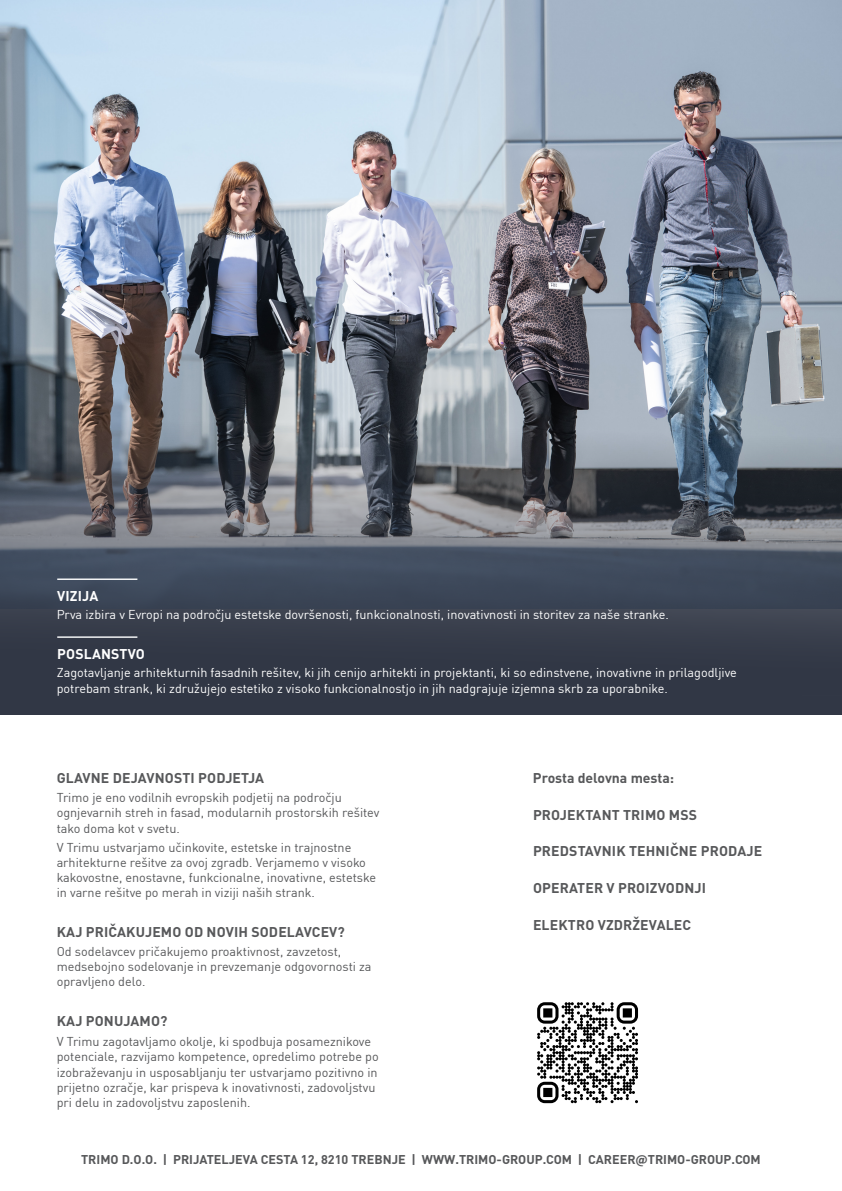
<style>
.page{position:relative;width:842px;height:1191px;background:#fff}
.page>*{position:absolute;margin:0;border:0;box-sizing:border-box;transform-origin:0 0}
.t1{font:700 14px "DIN Pro";letter-spacing:.01em;color:#57585a}
.t2{font:700 14px "DIN Pro";letter-spacing:.01em;color:#fff}
.t3{font:12.6px/15.1px "DIN Pro";color:#57585a}
.t4{font:12.6px/16.8px "DIN Pro";color:#fff}
.t5{font:700 12.6px "DIN Pro";color:#57585a}
</style>
<div class="page">
<div style="left:0;top:1px;width:842px;height:713px;background:#313745"></div>
<img style="left:0;top:0;width:842px;height:638px">
<hr style="left:57px;top:578px;width:80px;height:2px;background:#fff">
<hr style="left:57px;top:636px;width:80px;height:2px;background:#fff">
<svg style="left:537px;top:1002px;width:101px;height:21px"></svg>
<p class="t2" style="left:57px;top:586px;width:42px">VIZIJA</p>
<p class="t4" style="left:57px;top:605px;width:614px">Prva izbira v Evropi na področju estetske dovršenosti, funkcionalnosti, inovativnosti in storitev za naše stranke.</p>
<p class="t2" style="left:57px;top:644px;width:89px">POSLANSTVO</p>
<p class="t4" style="left:57px;top:663px;width:682px">Zagotavljanje arhitekturnih fasadnih rešitev, ki jih cenijo arhitekti in projektanti, ki so edinstvene, inovativne in prilagodljive potrebam strank, ki združujejo estetiko z visoko funkcionalnostjo in jih nadgrajuje izjemna skrb za uporabnike.</p>
<p class="t1" style="left:57px;top:768px;width:209px">GLAVNE DEJAVNOSTI PODJETJA</p>
<p class="t3" style="left:57px;top:789px;width:324px">Trimo je eno vodilnih evropskih podjetij na področju ognjevarnih streh in fasad, modularnih prostorskih rešitev tako doma kot v svetu.</p>
<p class="t3" style="left:57px;top:838px;width:321px">V Trimu ustvarjamo učinkovite, estetske in trajnostne arhitekturne rešitve za ovoj zgradb. Verjamemo v visoko kakovostne, enostavne, funkcionalne, inovativne, estetske in varne rešitve po merah in viziji naših strank.</p>
<p class="t1" style="left:57px;top:922px;width:290px">KAJ PRIČAKUJEMO OD NOVIH SODELAVCEV?</p>
<p class="t3" style="left:57px;top:943px;width:316px">Od sodelavcev pričakujemo proaktivnost, zavzetost, medsebojno sodelovanje in prevzemanje odgovornosti za opravljeno delo.</p>
<p class="t1" style="left:57px;top:1011px;width:112px">KAJ PONUJAMO?</p>
<p class="t3" style="left:57px;top:1032px;width:323px;line-height:15.4px">V Trimu zagotavljamo okolje, ki spodbuja posameznikove potenciale, razvijamo kompetence, opredelimo potrebe po izobraževanju in usposabljanju ter ustvarjamo pozitivno in prijetno ozračje, kar prispeva k inovativnosti, zadovoljstvu pri delu in zadovoljstvu zaposlenih.</p>
<p class="t1" style="left:533px;top:768px;width:143px">Prosta delovna mesta:</p>
<p class="t1" style="left:533px;top:805px;width:165px">PROJEKTANT TRIMO MSS</p>
<p class="t1" style="left:533px;top:842px;width:231px">PREDSTAVNIK TEHNIČNE PRODAJE</p>
<p class="t1" style="left:533px;top:878px;width:174px">OPERATER V PROIZVODNJI</p>
<p class="t1" style="left:533px;top:915px;width:160px">ELEKTRO VZDRŽEVALEC</p>
<p class="t5" style="left:81px;top:1151px;width:681px">TRIMO D.O.O. | PRIJATELJEVA CESTA 12, 8210 TREBNJE | WWW.TRIMO-GROUP.COM | CAREER@TRIMO-GROUP.COM</p>
</div>
